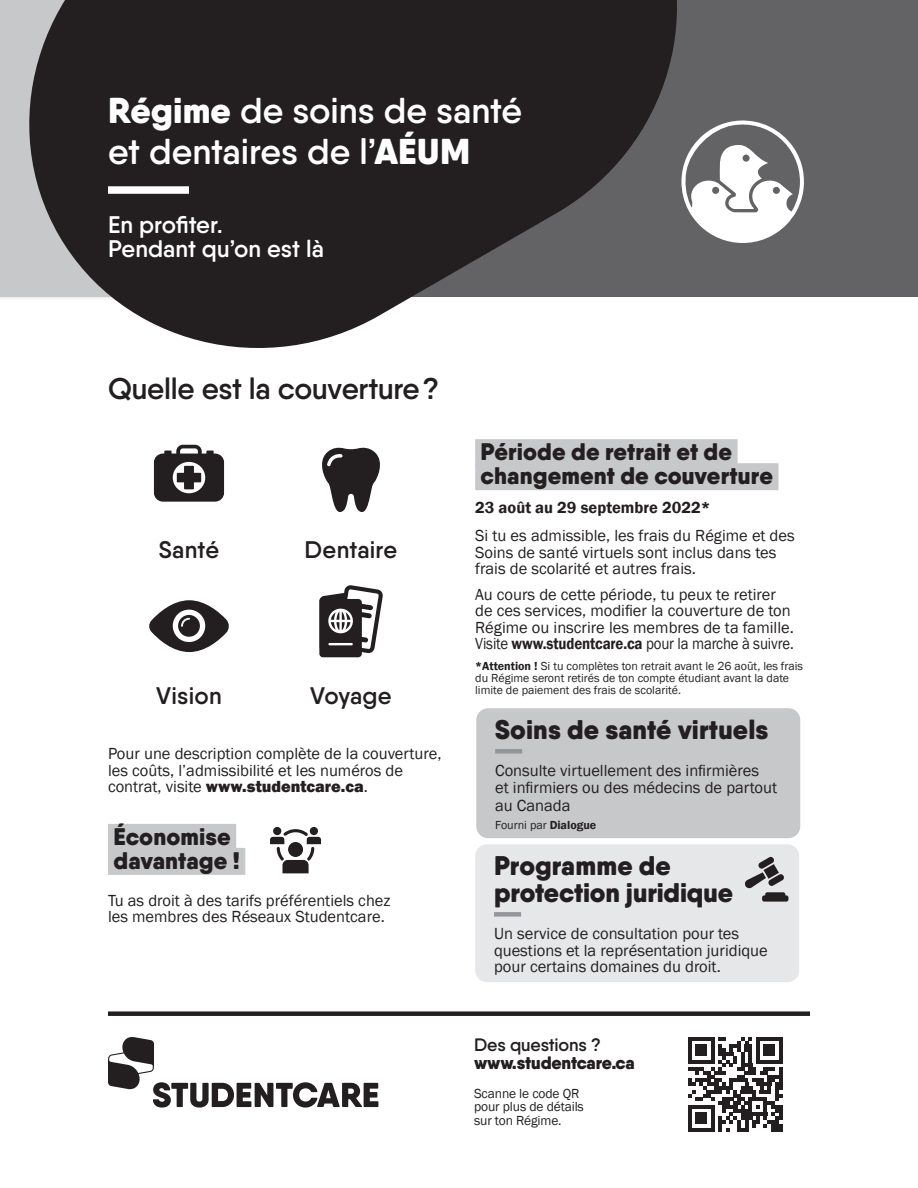
<style>
.page{position:relative;width:918px;height:1188px;background:#fff}
.page>*{position:absolute;margin:0;border:0;box-sizing:border-box;transform-origin:0 0}
.t1{font:600 36px "Qanelas Soft";letter-spacing:-.005em;color:#fff}
.t2{font:600 30px "Qanelas Soft";letter-spacing:-.01em;color:#231f20}
.t3{font:900 27px/27px "Qanelas Soft";color:#231f20}
.t4{font:900 24px/24px "Qanelas Soft";letter-spacing:.005em;color:#231f20}
.t5{font:600 24px/24px "Qanelas Soft";color:#fff}
.t6{font:600 24px "Qanelas Soft";letter-spacing:.01em;color:#231f20}
.t7{font:900 18px "Qanelas Soft";letter-spacing:-.01em;color:#231f20}
.t8{font:600 18px "Qanelas Soft";letter-spacing:-.01em;color:#231f20}
.t9{font:16.5px/16.5px "Franklin Gothic";color:#231f20}
.t10{font:600 16.5px "Franklin Gothic";color:#231f20}
.t11{font:13.5px/13.5px "Franklin Gothic";letter-spacing:-.01em;color:#231f20}
.t12{font:12px/12px "Franklin Gothic";color:#231f20}
.s1{font-weight:900}
.s2{font-weight:800}
.s3{font-weight:600}
</style>
<div class="page">
<div style="left:386px;top:0;width:532px;height:297px;background:#636366"></div>
<svg style="left:0;top:0;width:677px;height:348px;fill:#231f20"></svg>
<div style="left:108px;top:186px;width:81px;height:8px;background:#fff"></div>
<div style="left:108px;top:1011px;width:702px;height:5px;background:#231f20"></div>
<svg style="left:108px;top:1037px;width:270px;height:71px"></svg>
<svg style="left:688px;top:1037px;width:94px;height:94px"></svg>
<hr style="left:688px;top:1128px;width:26px;height:3px;background:#231f20">
<div style="left:696px;top:1113px;width:11px;height:11px;background:#231f20"></div>
<svg style="left:681px;top:120px;width:123px;height:123px"></svg>
<div style="left:475px;top:439px;width:263px;height:27px;background:#c7c8ca"></div>
<div style="left:475px;top:463px;width:303px;height:27px;background:#c7c8ca"></div>
<div style="left:475px;top:844px;width:324px;height:138px;background:#e6e7e9;border-radius:12px"></div>
<svg style="left:745px;top:857px;width:43px;height:45px"></svg>
<div style="left:494px;top:912px;width:27px;height:5px;background:#939598"></div>
<div style="left:476px;top:708px;width:324px;height:130px;background:#c7c8ca;border-radius:12px"></div>
<div style="left:495px;top:749px;width:27px;height:5px;background:#939598"></div>
<div style="left:108px;top:824px;width:128px;height:27px;background:#c7c8ca"></div>
<div style="left:108px;top:848px;width:137px;height:27px;background:#c7c8ca"></div>
<svg style="left:154px;top:445px;width:70px;height:57px"></svg>
<svg style="left:322px;top:447px;width:58px;height:65px"></svg>
<svg style="left:149px;top:600px;width:80px;height:52px"></svg>
<svg style="left:319px;top:585px;width:64px;height:72px"></svg>
<svg style="left:270px;top:827px;width:51px;height:46px"></svg>
<p class="t1" style="left:108px;top:88px;width:416px"><span class="s1">Régime</span> de soins de santé</p>
<p class="t1" style="left:108px;top:129px;width:364px">et dentaires de l’<span class="s1">AÉUM</span></p>
<p class="t5" style="left:108px;top:212px;width:217px">En profiter.<br>Pendant qu’on est là</p>
<p class="t2" style="left:108px;top:370px;width:333px">Quelle est la couverture?</p>
<p class="t6" style="left:159px;top:535px;width:62px">Santé</p>
<p class="t6" style="left:305px;top:535px;width:94px">Dentaire</p>
<p class="t6" style="left:156px;top:680px;width:67px">Vision</p>
<p class="t6" style="left:310px;top:680px;width:83px">Voyage</p>
<p class="t9" style="left:108px;top:746px;width:335px">Pour une description complète de la couverture, les coûts, l’admissibilité et les numéros de contrat, visite <span class="s2">www.studentcare.ca</span>.</p>
<p class="t4" style="left:113px;top:824px;width:128px">Économise davantage !</p>
<p class="t9" style="left:108px;top:892px;width:284px">Tu as droit à des tarifs préférentiels chez</p>
<p class="t9" style="left:108px;top:909px;width:278px">les membres des Réseaux Studentcare.</p>
<p class="t4" style="left:481px;top:440px;width:294px">Période de retrait et de changement de couverture</p>
<p class="t10" style="left:475px;top:497px;width:237px">23 août au 29 septembre 2022*</p>
<p class="t9" style="left:475px;top:528px;width:321px">Si tu es admissible, les frais du Régime et des<br>Soins de santé virtuels sont inclus dans tes frais de scolarité et autres frais.</p>
<p class="t9" style="left:475px;top:586px;width:320px">Au cours de cette période, tu peux te retirer de ces services, modifier la couverture de ton Régime ou inscrire les membres de ta famille.<br>Visite <span class="s3">www.studentcare.ca</span> pour la marche à suivre.</p>
<p class="t12" style="left:475px;top:660px;width:329px"><span class="s3">*Attention !</span> Si tu complètes ton retrait avant le 26 août, les frais du Régime seront retirés de ton compte étudiant avant la date limite de paiement des frais de scolarité.</p>
<p class="t3" style="left:495px;top:715px;width:275px">Soins de santé virtuels</p>
<p class="t9" style="left:495px;top:763px;width:266px">Consulte virtuellement des infirmières</p>
<p class="t9" style="left:495px;top:778px;width:284px;line-height:18px">et infirmiers ou des médecins de partout au Canada</p>
<p class="t12" style="left:495px;top:819px;width:103px">Fourni par <span class="s3">Dialogue</span></p>
<p class="t3" style="left:494px;top:851px;width:241px">Programme de protection juridique</p>
<p class="t9" style="left:494px;top:926px;width:275px">Un service de consultation pour tes questions et la représentation juridique pour certains domaines du droit.</p>
<p class="t8" style="left:474px;top:1034px;width:128px">Des questions ?</p>
<p class="t7" style="left:474px;top:1051px;width:162px">www.studentcare.ca</p>
<p class="t11" style="left:474px;top:1087px;width:111px">Scanne le code QR pour plus de détails</p>
<p class="t11" style="left:474px;top:1114px;width:89px">sur ton Régime.</p>
</div>
